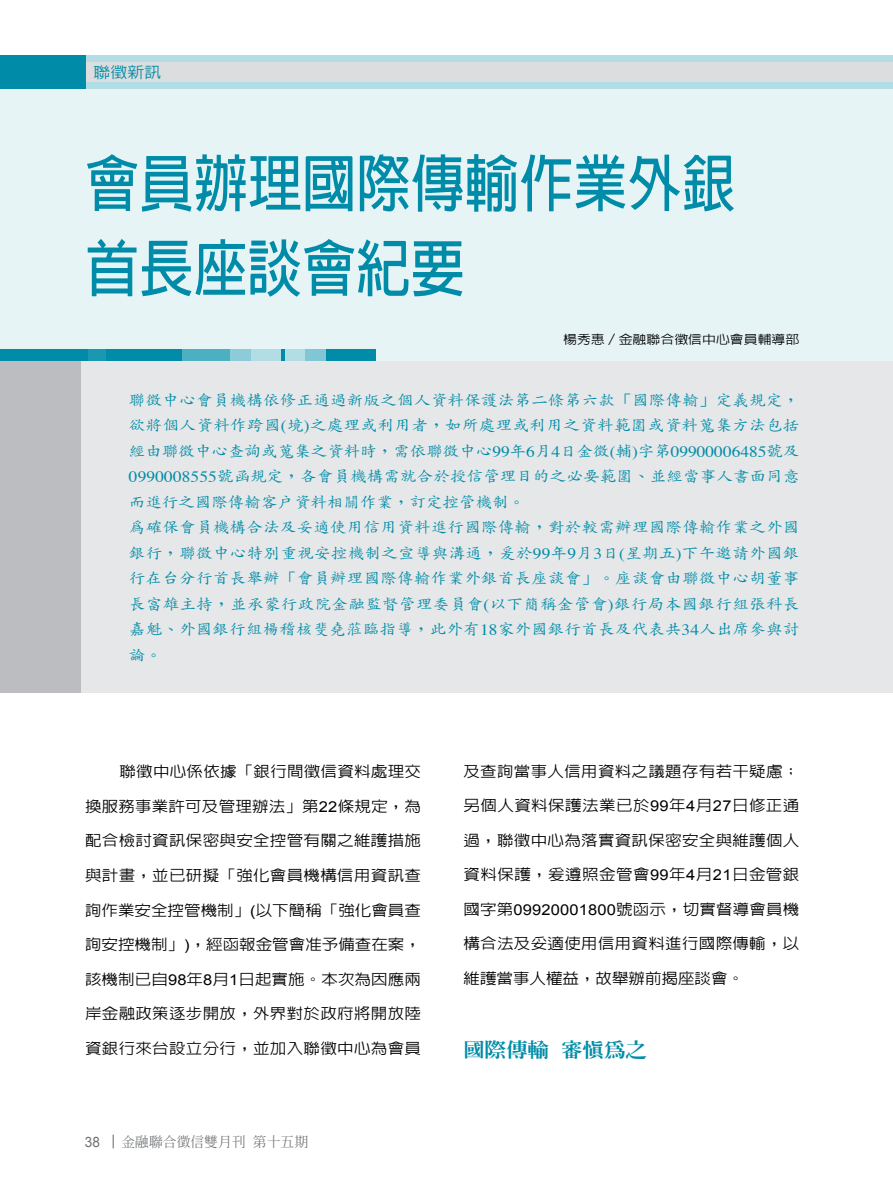
<style>
.page{position:relative;width:893px;height:1191px;background:#fff}
.page>*{position:absolute;margin:0;border:0;box-sizing:border-box;transform-origin:0 0}
.t1{font:700 61.65px/84.8px "AR Hei B5";color:#008ca8;scale:.88 1}
.t2{font:800 19.5px "AR Ming B5";color:#008ca8;scale:1.1 1}
.t3{font:500 15.3px "AR Hei B5";color:#008ca8;scale:1.1 1}
.t4{font:500 15px/25.5px "AR Kai B5";letter-spacing:.015em;color:#008ca8;scale:1.1 1}
.t5{font:500 15px "AR Hei B5";letter-spacing:.02em;color:#000;scale:1.1 1}
.t6{font:500 15px "AR Hei B5";color:#000;scale:1.1 1}
.t7{font:14.25px "Arial";color:#6d6f71;scale:.95 1}
.t8{font:500 13.8px "AR Ming B5";color:#6d6f71}
.t9{font:500 12.3px "AR Hei B5";color:#000;scale:1.13 1}
.s1{font-family:"Times";font-weight:400;font-size:15.75px}
.s2{font-family:"Arial";font-weight:400}
</style>
<div class="page">
<div style="left:0;top:55px;width:893px;height:34px;background:#b3dde5"></div>
<div style="left:0;top:62px;width:893px;height:20px;background:#dcddde"></div>
<div style="left:0;top:55px;width:85px;height:34px;background:#008ca8"></div>
<svg style="left:113px;top:1134px;width:1px;height:14px"></svg>
<div style="left:0;top:89px;width:893px;height:272px;background:#e6f4f6"></div>
<div style="left:0;top:349px;width:375px;height:12px;background:#008ca8"></div>
<div style="left:89px;top:349px;width:17px;height:12px;background:#1a98b1"></div>
<div style="left:182px;top:349px;width:48px;height:12px;background:#4dafc2"></div>
<div style="left:230px;top:349px;width:21px;height:12px;background:#8ccbd8"></div>
<div style="left:251px;top:349px;width:30px;height:12px;background:#b3dde5"></div>
<div style="left:285px;top:349px;width:20px;height:12px;background:#b3dde5"></div>
<div style="left:305px;top:349px;width:21px;height:12px;background:#80c6d4"></div>
<div style="left:0;top:361px;width:893px;height:332px;background:#e6e7e8"></div>
<div style="left:0;top:361px;width:80px;height:332px;background:#bcbdc0"></div>
<p class="t3" style="left:94px;top:65px;width:63px">聯徵新訊</p>
<h1 class="t1" style="left:85px;top:141px;width:741px">會員辦理國際傳輸作業外銀首長座談會紀要</h1>
<p class="t9" style="left:563px;top:333px;width:211px">楊秀惠／金融聯合徵信中心會員輔導部</p>
<p class="t4" style="left:129px;top:387px;width:611px">聯徵中心會員機構依修正通過新版之個人資料保護法第二條第六款「國際傳輸」定義規定，欲將個人資料作跨國<span class="s1">(</span>境<span class="s1">)</span>之處理或利用者，如所處理或利用之資料範圍或資料蒐集方法包括經由聯徵中心查詢或蒐集之資料時，需依聯徵中心<span class="s1">99</span>年<span class="s1">6</span>月<span class="s1">4</span>日金徵<span class="s1">(</span>輔<span class="s1">)</span>字第<span class="s1">09900006485</span>號及<span class="s1">0990008555</span>號函規定，各會員機構需就合於授信管理目的之必要範圍、並經當事人書面同意而進行之國際傳輸客戶資料相關作業，訂定控管機制。<br>為確保會員機構合法及妥適使用信用資料進行國際傳輸，對於較需辦理國際傳輸作業之外國銀行，聯徵中心特別重視安控機制之宣導與溝通，爰於<span class="s1">99</span>年<span class="s1">9</span>月<span class="s1">3</span>日<span class="s1">(</span>星期五<span class="s1">)</span>下午邀請外國銀行在台分行首長舉辦「會員辦理國際傳輸作業外銀首長座談會」。座談會由聯徵中心胡董事長富雄主持，並承蒙行政院金融監督管理委員會<span class="s1">(</span>以下簡稱金管會<span class="s1">)</span>銀行局本國銀行組張科長嘉魁、外國銀行組楊稽核斐堯蒞臨指導，此外有<span class="s1">18</span>家外國銀行首長及代表共<span class="s1">34</span>人出席參與討論。</p>
<p class="t5" style="left:120px;top:764px;width:276px">聯徵中心係依據「銀行間徵信資料處理交</p>
<p class="t5" style="left:85px;top:798px;width:307px">換服務事業許可及管理辦法」第<span class="s2">22</span>條規定，為</p>
<p class="t5" style="left:85px;top:833px;width:307px">配合檢討資訊保密與安全控管有關之維護措施</p>
<p class="t5" style="left:85px;top:867px;width:307px">與計畫，並已研擬「強化會員機構信用資訊查</p>
<p class="t6" style="left:85px;top:902px;width:307px">詢作業安全控管機制」<span class="s2">(</span>以下簡稱「強化會員查</p>
<p class="t6" style="left:85px;top:936px;width:307px">詢安控機制」<span class="s2">)</span>，經函報金管會准予備查在案，</p>
<p class="t5" style="left:85px;top:971px;width:307px">該機制已自<span class="s2">98</span>年<span class="s2">8</span>月<span class="s2">1</span>日起實施。本次為因應兩</p>
<p class="t5" style="left:85px;top:1005px;width:307px">岸金融政策逐步開放，外界對於政府將開放陸</p>
<p class="t5" style="left:85px;top:1040px;width:307px">資銀行來台設立分行，並加入聯徵中心為會員</p>
<p class="t7" style="left:85px;top:1133px;width:17px">38</p>
<p class="t8" style="left:122px;top:1135px;width:188px">金融聯合徵信雙月刊第十五期</p>
<p class="t5" style="left:463px;top:763px;width:307px">及查詢當事人信用資料之議題存有若干疑慮；</p>
<p class="t5" style="left:463px;top:798px;width:307px">另個人資料保護法業已於<span class="s2">99</span>年<span class="s2">4</span>月<span class="s2">27</span>日修正通</p>
<p class="t5" style="left:463px;top:832px;width:307px">過，聯徵中心為落實資訊保密安全與維護個人</p>
<p class="t5" style="left:463px;top:867px;width:307px">資料保護，爰遵照金管會<span class="s2">99</span>年<span class="s2">4</span>月<span class="s2">21</span>日金管銀</p>
<p class="t5" style="left:463px;top:901px;width:307px">國字第<span class="s2">09920001800</span>號函示，切實督導會員機</p>
<p class="t5" style="left:463px;top:936px;width:307px">構合法及妥適使用信用資料進行國際傳輸，以</p>
<p class="t6" style="left:463px;top:970px;width:256px">維護當事人權益，故舉辦前揭座談會。</p>
<h2 class="t2" style="left:463px;top:1039px;width:168px">國際傳輸審慎為之</h2>
</div>
